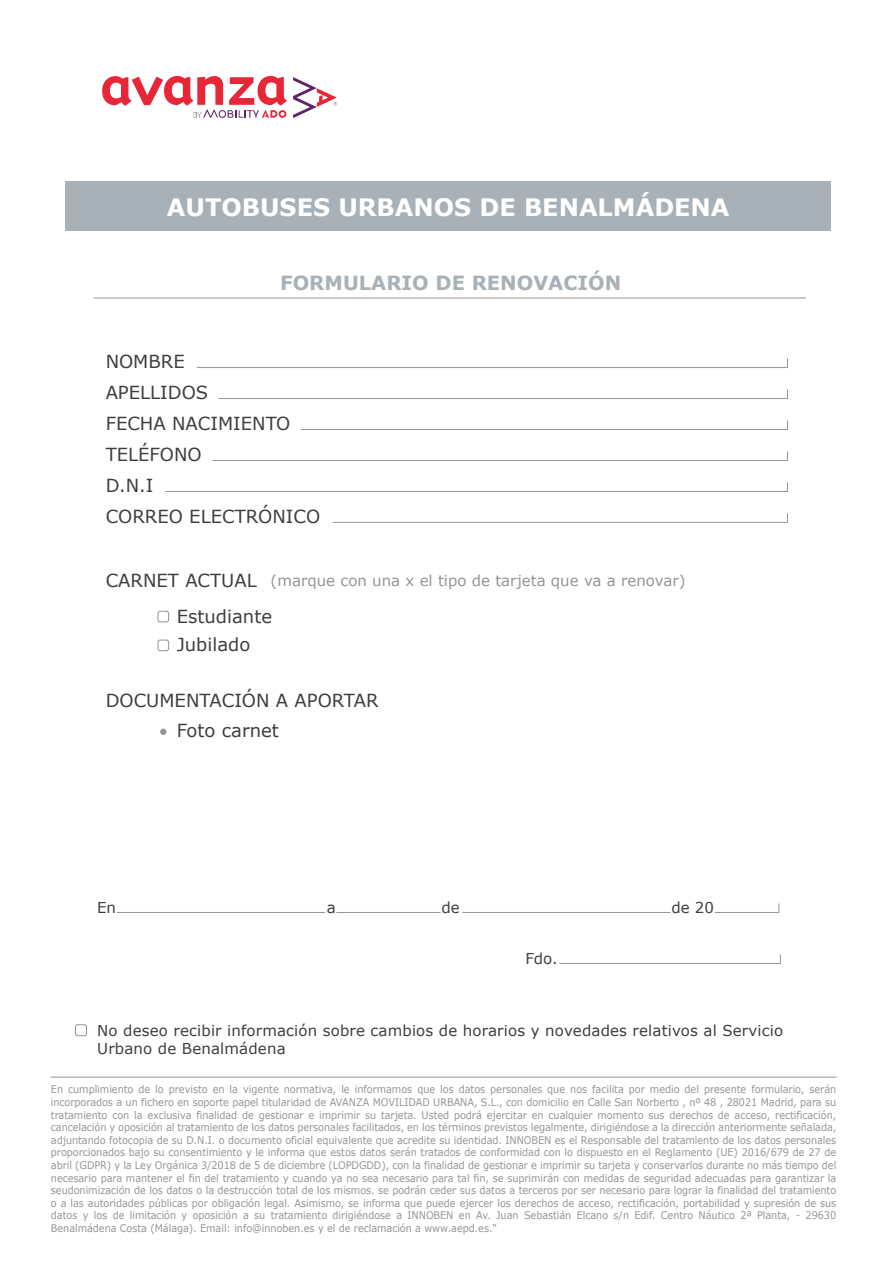
<style>
.page{position:relative;width:893px;height:1263px;background:#fff}
.page>*{position:absolute;margin:0;border:0;box-sizing:border-box;transform-origin:0 0}
.t1{font:700 24px "Verdana";color:#fff}
.t2{font:700 19.5px "Verdana";color:#a8b1b7}
.t3{font:18px/30.6px "Verdana";color:#3e3e3f}
.t4{font:15px/18px "Verdana";letter-spacing:.01em;color:#3e3e3f}
.t5{font:15px "Verdana";color:#939598}
.t6{font:10.5px/12.6px "Verdana";letter-spacing:-.005em;color:#939598;text-align:justify;scale:.92 1}
</style>
<div class="page">
<div style="left:66px;top:182px;width:765px;height:49px;background:#a8b1b7"></div>
<svg style="left:197px;top:358px;width:591px;height:10px"></svg>
<svg style="left:218px;top:389px;width:570px;height:10px"></svg>
<svg style="left:212px;top:451px;width:576px;height:10px"></svg>
<svg style="left:165px;top:482px;width:623px;height:10px"></svg>
<svg style="left:333px;top:513px;width:455px;height:10px"></svg>
<hr style="left:94px;top:298px;width:712px;height:1px;background:#939598">
<div style="left:158px;top:611px;width:11px;height:11px;border:1px solid #939598;border-radius:2px"></div>
<div style="left:158px;top:640px;width:11px;height:11px;border:1px solid #939598;border-radius:2px"></div>
<svg style="left:160px;top:729px;width:6px;height:6px"></svg>
<svg style="left:301px;top:420px;width:487px;height:10px"></svg>
<svg style="left:293px;top:77px;width:44px;height:41px"></svg>
<svg style="left:102px;top:76px;width:185px;height:42px"></svg>
<svg style="left:715px;top:903px;width:64px;height:10px"></svg>
<svg style="left:559px;top:954px;width:222px;height:10px"></svg>
<hr style="left:463px;top:912px;width:207px;height:1px;background:#939598">
<hr style="left:337px;top:912px;width:103px;height:1px;background:#939598">
<hr style="left:117px;top:912px;width:208px;height:1px;background:#939598">
<div style="left:75px;top:1024px;width:12px;height:12px;border:1px solid #939598;border-radius:2px"></div>
<hr style="left:51px;top:1077px;width:785px;height:1px;background:#939598">
<h1 class="t1" style="left:167px;top:191px;width:564px">AUTOBUSES URBANOS DE BENALMÁDENA</h1>
<h3 class="t3" style="left:106px;top:346px;width:104px">NOMBRE<br>APELLIDOS</h3>
<h2 class="t2" style="left:280px;top:269px;width:343px">FORMULARIO DE RENOVACIÓN</h2>
<h3 class="t3" style="left:106px;top:408px;width:186px">FECHA NACIMIENTO</h3>
<h3 class="t3" style="left:106px;top:439px;width:98px">TELÉFONO</h3>
<h3 class="t3" style="left:106px;top:470px;width:49px">D.N.I</h3>
<h3 class="t3" style="left:106px;top:500px;width:216px">CORREO ELECTRÓNICO</h3>
<h3 class="t3" style="left:106px;top:565px;width:153px">CARNET ACTUAL</h3>
<h3 class="t5" style="left:271px;top:570px;width:417px">(marque con una x el tipo de tarjeta que va a renovar)</h3>
<h3 class="t3" style="left:177px;top:601px;width:97px">Estudiante</h3>
<h3 class="t3" style="left:177px;top:629px;width:75px">Jubilado</h3>
<h3 class="t3" style="left:106px;top:685px;width:275px">DOCUMENTACIÓN A APORTAR</h3>
<h3 class="t3" style="left:177px;top:715px;width:104px">Foto carnet</h3>
<h3 class="t4" style="left:97px;top:898px;width:20px">En</h3>
<h3 class="t4" style="left:327px;top:898px;width:11px">a</h3>
<h3 class="t4" style="left:442px;top:898px;width:20px">de</h3>
<h3 class="t4" style="left:671px;top:898px;width:44px">de 20</h3>
<h3 class="t4" style="left:525px;top:949px;width:34px">Fdo.</h3>
<h3 class="t4" style="left:97px;top:1022px;width:687px">No deseo recibir información sobre cambios de horarios y novedades relativos al Servicio<br>Urbano de Benalmádena</h3>
<p class="t6" style="left:51px;top:1083px;width:855px">En cumplimiento de lo previsto en la vigente normativa, le informamos que los datos personales que nos facilita por medio del presente formulario, serán incorporados a un fichero en soporte papel titularidad de AVANZA MOVILIDAD URBANA, S.L., con domicilio en Calle San Norberto , nº 48 , 28021 Madrid, para su tratamiento con la exclusiva finalidad de gestionar e imprimir su tarjeta. Usted podrá ejercitar en cualquier momento sus derechos de acceso, rectificación, cancelación y oposición al tratamiento de los datos personales facilitados, en los términos previstos legalmente, dirigiéndose a la dirección anteriormente señalada, adjuntando fotocopia de su D.N.I. o documento oficial equivalente que acredite su identidad. INNOBEN es el Responsable del tratamiento de los datos personales proporcionados bajo su consentimiento y le informa que estos datos serán tratados de conformidad con lo dispuesto en el Reglamento (UE) 2016/679 de 27 de abril (GDPR) y la Ley Orgánica 3/2018 de 5 de diciembre (LOPDGDD), con la finalidad de gestionar e imprimir su tarjeta y conservarlos durante no más tiempo del necesario para mantener el fin del tratamiento y cuando ya no sea necesario para tal fin, se suprimirán con medidas de seguridad adecuadas para garantizar la seudonimización de los datos o la destrucción total de los mismos. se podrán ceder sus datos a terceros por ser necesario para lograr la finalidad del tratamiento o a las autoridades públicas por obligación legal. Asimismo, se informa que puede ejercer los derechos de acceso, rectificación, portabilidad y supresión de sus datos y los de limitación y oposición a su tratamiento dirigiéndose a INNOBEN en Av. Juan Sebastián Elcano s/n Edif. Centro Náutico 2ª Planta, - 29630<br>Benalmádena Costa (Málaga). Email: info@innoben.es y el de reclamación a www.aepd.es."</p>
</div>
